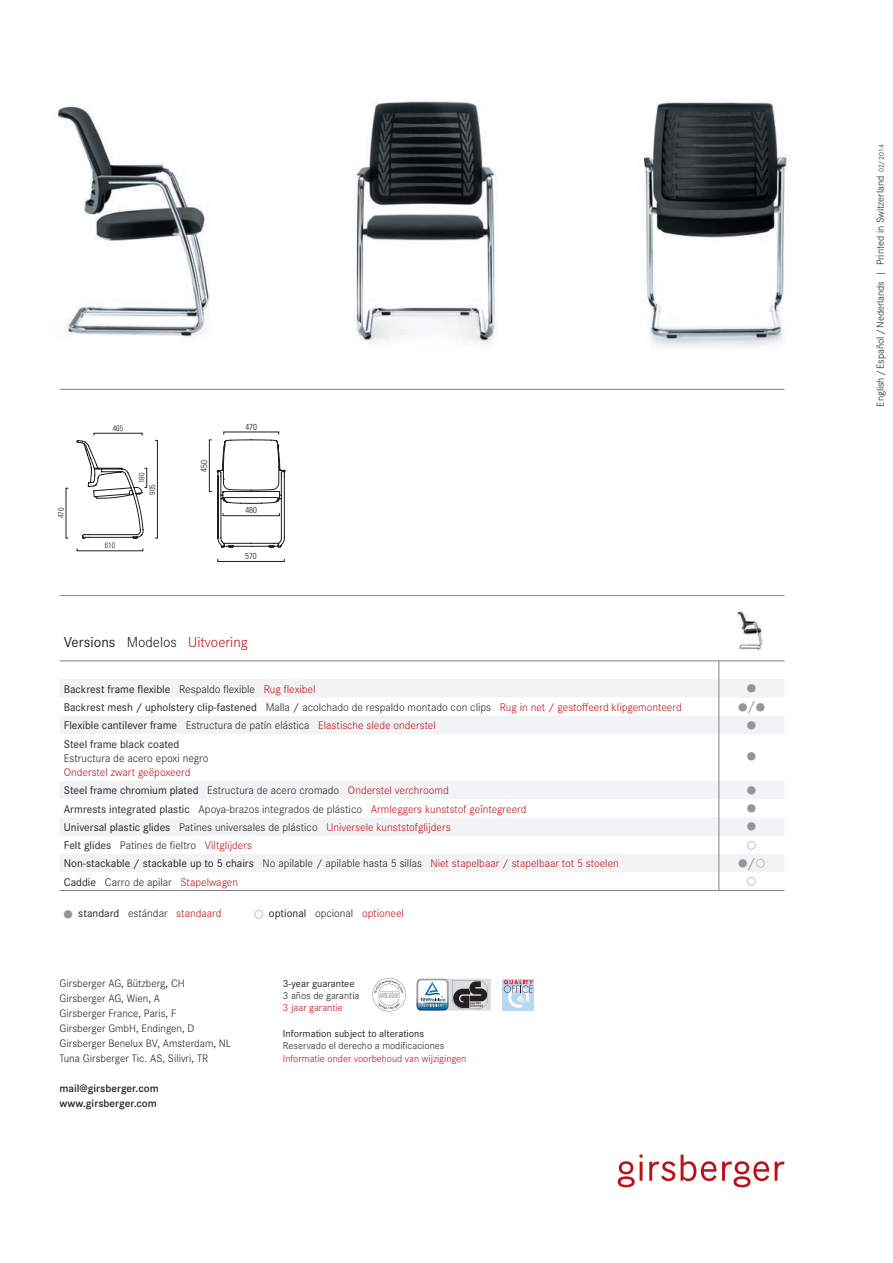
<style>
.page{position:relative;width:893px;height:1263px;background:#fff}
.page>*{position:absolute;margin:0;border:0;box-sizing:border-box;transform-origin:0 0}
.t1{font:300 15px "Corporate S";color:#bb1018}
.t2{font:300 11.55px "Corporate S";color:#231f20}
.t3{font:300 11.55px "Corporate S";color:#bb1018}
.t4{font:11.55px "Corporate S";color:#231f20}
.t5{font:300 11.25px/15px "Corporate S";color:#231f20}
.t6{font:600 11.25px/15px "Corporate S";color:#231f20}
.t7{font:300 10.5px "Corporate S";color:#231f20}
.t8{font:300 10.5px "Corporate S";color:#bb1018}
.t9{font:10.5px "Corporate S";color:#231f20}
.t10{font:10.5px "European Pi One";color:#939598}
.t11{font:300 condensed 8.7px "Univers LT Std";color:#231f20}
.t12{font:300 condensed 7.95px "Univers LT Std";color:#231f20}
.s1{font-weight:400;color:#231f20}
.s2{color:#231f20}
.s3{font-weight:300}
.s4{font-weight:300;color:#bb1018}
.s5{font-weight:400}
.s6{color:#bb1018}
.s7{font-family:"Corporate S";font-size:15px}
.s8{font-family:"European Pi One";font-weight:400;font-size:10.5px;color:#939598}
.s9{font-size:7.5px}
</style>
<div class="page">
<svg style="left:60px;top:679px;width:724px;height:193px"></svg>
<hr style="left:60px;top:890px;width:659px;height:1px;background:#808285">
<hr style="left:719px;top:890px;width:65px;height:1px;background:#808285">
<img style="left:590px;top:102px;width:198px;height:288px">
<img style="left:318px;top:100px;width:225px;height:289px">
<img style="left:56px;top:106px;width:153px;height:231px">
<svg style="left:217px;top:439px;width:68px;height:108px"></svg>
<div style="left:209px;top:440px;width:3px;height:52px;border:1px solid #231f20"></div>
<div style="left:217px;top:559px;width:68px;height:3px;border:1px solid #231f20"></div>
<div style="left:223px;top:513px;width:57px;height:3px;border:1px solid #231f20"></div>
<svg style="left:77px;top:440px;width:66px;height:98px"></svg>
<div style="left:155px;top:440px;width:3px;height:98px;border:1px solid #231f20"></div>
<div style="left:144px;top:468px;width:3px;height:20px;border:1px solid #231f20"></div>
<div style="left:94px;top:433px;width:48px;height:3px;border:1px solid #231f20"></div>
<hr style="left:60px;top:595px;width:724px;height:1px;background:#808285">
<hr style="left:60px;top:389px;width:724px;height:1px;background:#808285">
<hr style="left:60px;top:661px;width:724px;height:1px;background:#808285">
<hr style="left:719px;top:661px;width:1px;height:229px;background:#808285">
<svg style="left:618px;top:1154px;width:166px;height:33px"></svg>
<div style="left:502px;top:979px;width:32px;height:31px;background:#b9d7f0"></div>
<svg style="left:504px;top:980px;width:29px;height:28px"></svg>
<img style="left:737px;top:610px;width:26px;height:41px">
<svg style="left:416px;top:979px;width:75px;height:31px"></svg>
<svg style="left:372px;top:978px;width:34px;height:33px"></svg>
<p class="t12" style="left:56px;top:518px;width:12px;rotate:-90deg">470</p>
<p class="t12" style="left:113px;top:424px;width:12px">465</p>
<p class="t12" style="left:137px;top:483px;width:12px;rotate:-90deg">180</p>
<p class="t12" style="left:148px;top:494px;width:12px;rotate:-90deg">905</p>
<p class="t12" style="left:105px;top:541px;width:12px">610</p>
<p class="t11" style="left:199px;top:471px;width:13px;rotate:-90deg">450</p>
<p class="t11" style="left:245px;top:421px;width:13px">470</p>
<p class="t11" style="left:245px;top:505px;width:13px">480</p>
<p class="t11" style="left:245px;top:550px;width:13px">570</p>
<p class="t1" style="left:64px;top:634px;width:185px"><span class="s1">Versions</span> <span class="s2">Modelos</span> Uitvoering</p>
<p class="t4" style="left:64px;top:682px;width:253px">Backrest frame flexible <span class="s3">Respaldo flexible</span> <span class="s4">Rug flexibel</span></p>
<p class="t10" style="left:747px;top:684px;width:10px">V</p>
<p class="t2" style="left:64px;top:700px;width:619px"><span class="s5">Backrest mesh / upholstery clip-fastened</span> Malla / acolchado de respaldo montado con clips <span class="s6">Rug in net / gestoffeerd klipgemonteerd</span></p>
<p class="t10" style="left:738px;top:702px;width:28px">V<span class="s7">/</span>V</p>
<p class="t2" style="left:64px;top:719px;width:374px"><span class="s5">Flexible cantilever frame</span> Estructura de patín elástica <span class="s6">Elastische slede onderstel</span></p>
<p class="t10" style="left:747px;top:720px;width:10px">V</p>
<p class="t4" style="left:64px;top:737px;width:117px">Steel frame black coated</p>
<p class="t2" style="left:64px;top:751px;width:146px">Estructura de acero epoxi negro</p>
<p class="t3" style="left:64px;top:765px;width:128px">Onderstel zwart geëpoxeerd</p>
<p class="t10" style="left:747px;top:751px;width:10px">V</p>
<p class="t4" style="left:64px;top:784px;width:386px">Steel frame chromium plated <span class="s3">Estructura de acero cromado</span> <span class="s4">Onderstel verchroomd</span></p>
<p class="t10" style="left:747px;top:785px;width:10px">V</p>
<p class="t2" style="left:64px;top:802px;width:464px"><span class="s5">Armrests integrated plastic</span> Apoya-brazos integrados de plástico <span class="s6">Armleggers kunststof geïntegreerd</span></p>
<p class="t10" style="left:747px;top:804px;width:10px">V</p>
<p class="t2" style="left:64px;top:820px;width:388px"><span class="s5">Universal plastic glides</span> Patines universales de plástico <span class="s6">Universele kunststofglijders</span></p>
<p class="t10" style="left:747px;top:822px;width:10px">V</p>
<p class="t2" style="left:64px;top:839px;width:190px"><span class="s5">Felt glides</span> Patines de fieltro <span class="s6">Viltglijders</span></p>
<p class="t10" style="left:747px;top:840px;width:10px">V</p>
<p class="t3" style="left:64px;top:857px;width:557px"><span class="s1">Non-stackable / stackable up to 5 chairs</span> <span class="s2">No apilable / apilable hasta 5 sillas</span> Niet stapelbaar / stapelbaar tot 5 stoelen</p>
<p class="t10" style="left:738px;top:859px;width:28px">V<span class="s7">/</span>V</p>
<p class="t2" style="left:64px;top:875px;width:176px"><span class="s5">Caddie</span> Carro de apilar <span class="s6">Stapelwagen</span></p>
<p class="t10" style="left:747px;top:877px;width:10px">V</p>
<p class="t3" style="left:64px;top:906px;width:159px"><span class="s8">V</span> <span class="s1">standard</span> <span class="s2">estándar</span> standaard</p>
<p class="t3" style="left:254px;top:906px;width:151px"><span class="s8">V</span> <span class="s1">optional</span> <span class="s2">opcional</span> optioneel</p>
<p class="t5" style="left:60px;top:975px;width:173px">Girsberger AG, Bützberg, CH<br>Girsberger AG, Wien, A<br>Girsberger France, Paris, F<br>Girsberger GmbH, Endingen, D<br>Girsberger Benelux BV, Amsterdam, NL<br>Tuna Girsberger Tic. AS, Silivri, TR</p>
<p class="t6" style="left:60px;top:1080px;width:101px">mail@girsberger.com www.girsberger.com</p>
<p class="t9" style="left:283px;top:977px;width:73px">3-year guarantee</p>
<p class="t7" style="left:283px;top:989px;width:78px">3 años de garantía</p>
<p class="t8" style="left:283px;top:1001px;width:61px">3 jaar garantie</p>
<p class="t9" style="left:283px;top:1028px;width:143px">Information subject to alterations</p>
<p class="t7" style="left:283px;top:1040px;width:163px">Reservado el derecho a modificaciones</p>
<p class="t8" style="left:283px;top:1052px;width:185px">Informatie onder voorbehoud van wijzigingen</p>
<p class="t7" style="left:874px;top:407px;width:263px;rotate:-90deg">English/Español/Nederlands | Printed in Switzerland <span class="s9">02/2014</span></p>
</div>
